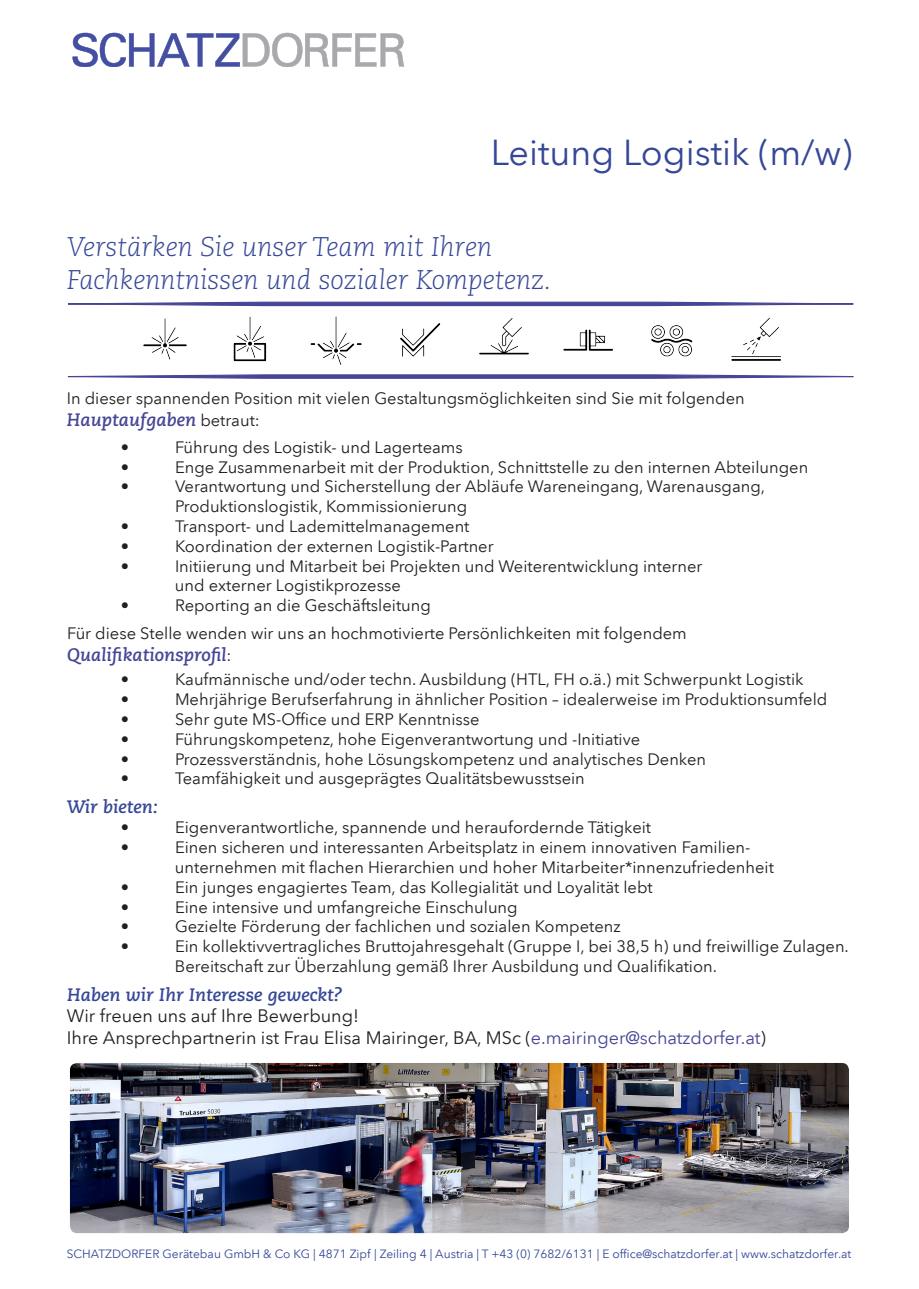
<style>
.page{position:relative;width:919px;height:1289px;background:#fff}
.page>*{position:absolute;margin:0;border:0;box-sizing:border-box;transform-origin:0 0}
.t1{font:36px "Avenir Next LT Pro";color:#354797}
.t2{font:italic 300 27px/32.4px "Caecilia LT Pro 46";color:#354797}
.t3{font:18px/21.6px "Avenir Next LT Pro";color:#231f20}
.t4{font:italic 700 18px "Caecilia LT Pro 76";color:#474596}
.t5{font:italic 700 18px "Caecilia LT Pro 76";color:#354797}
.t6{font:16.5px/19.8px "Avenir Next LT Pro";color:#231f20}
.t7{font:12px "Avenir Next LT Pro";color:#354797}
.s1{font-family:"Avenir Next LT Pro";font-weight:400;font-style:normal;font-size:16.5px;color:#231f20}
.s2{color:#474596}
</style>
<div class="page">
<svg style="left:72px;top:33px;width:332px;height:34px"></svg>
<svg style="left:67px;top:301px;width:787px;height:6px"></svg>
<img style="left:143px;top:318px;width:44px;height:42px">
<img style="left:233px;top:316px;width:34px;height:46px">
<img style="left:731px;top:318px;width:50px;height:43px">
<img style="left:651px;top:325px;width:42px;height:32px">
<img style="left:563px;top:329px;width:50px;height:22px">
<img style="left:310px;top:316px;width:51px;height:49px">
<img style="left:400px;top:323px;width:41px;height:34px">
<img style="left:479px;top:318px;width:50px;height:37px">
<svg style="left:67px;top:374px;width:787px;height:5px;background:#7674b0"></svg>
<img style="left:70px;top:1063px;width:778px;height:170px">
<p class="t1" style="left:491px;top:131px;width:363px">Leitung Logistik (m/w)</p>
<p class="t2" style="left:67px;top:230px;width:486px">Verstärken Sie unser Team mit Ihren<br>Fachkenntnissen und sozialer Kompetenz.</p>
<p class="t6" style="left:67px;top:389px;width:679px">In dieser spannenden Position mit vielen Gestaltungsmöglichkeiten sind Sie mit folgenden</p>
<p class="t4" style="left:67px;top:408px;width:194px">Hauptaufgaben <span class="s1">betraut:</span></p>
<p class="t6" style="left:121px;top:437px;width:10px">•</p>
<p class="t6" style="left:175px;top:437px;width:289px">Führung des Logistik- und Lagerteams</p>
<p class="t6" style="left:121px;top:457px;width:10px">•</p>
<p class="t6" style="left:175px;top:457px;width:634px">Enge Zusammenarbeit mit der Produktion, Schnittstelle zu den internen Abteilungen</p>
<p class="t6" style="left:121px;top:477px;width:10px">•</p>
<p class="t6" style="left:175px;top:477px;width:591px">Verantwortung und Sicherstellung der Abläufe Wareneingang, Warenausgang,<br>Produktionslogistik, Kommissionierung</p>
<p class="t6" style="left:121px;top:516px;width:10px">•</p>
<p class="t6" style="left:175px;top:516px;width:296px">Transport- und Lademittelmanagement</p>
<p class="t6" style="left:121px;top:536px;width:10px">•</p>
<p class="t6" style="left:175px;top:536px;width:320px">Koordination der externen Logistik-Partner</p>
<p class="t6" style="left:121px;top:556px;width:10px">•</p>
<p class="t6" style="left:175px;top:556px;width:529px">Initiierung und Mitarbeit bei Projekten und Weiterentwicklung interner und externer Logistikprozesse</p>
<p class="t6" style="left:121px;top:595px;width:10px">•</p>
<p class="t6" style="left:175px;top:595px;width:257px">Reporting an die Geschäftsleitung</p>
<p class="t6" style="left:67px;top:623px;width:621px">Für diese Stelle wenden wir uns an hochmotivierte Persönlichkeiten mit folgendem</p>
<p class="t4" style="left:67px;top:643px;width:166px">Qualifikationsprofil<span class="s1">:</span></p>
<p class="t6" style="left:121px;top:669px;width:10px">•</p>
<p class="t6" style="left:175px;top:669px;width:630px">Kaufmännische und/oder techn. Ausbildung (HTL, FH o.ä.) mit Schwerpunkt Logistik</p>
<p class="t6" style="left:121px;top:689px;width:10px">•</p>
<p class="t6" style="left:175px;top:689px;width:653px">Mehrjährige Berufserfahrung in ähnlicher Position – idealerweise im Produktionsumfeld</p>
<p class="t6" style="left:121px;top:709px;width:10px">•</p>
<p class="t6" style="left:175px;top:709px;width:306px">Sehr gute MS-Office und ERP Kenntnisse</p>
<p class="t6" style="left:121px;top:729px;width:10px">•</p>
<p class="t6" style="left:175px;top:729px;width:466px">Führungskompetenz, hohe Eigenverantwortung und -Initiative</p>
<p class="t6" style="left:121px;top:749px;width:10px">•</p>
<p class="t6" style="left:175px;top:749px;width:532px">Prozessverständnis, hohe Lösungskompetenz und analytisches Denken</p>
<p class="t6" style="left:121px;top:768px;width:10px">•</p>
<p class="t6" style="left:175px;top:768px;width:411px">Teamfähigkeit und ausgeprägtes Qualitätsbewusstsein</p>
<p class="t5" style="left:67px;top:794px;width:93px">Wir bieten:</p>
<p class="t6" style="left:121px;top:817px;width:10px">•</p>
<p class="t6" style="left:175px;top:817px;width:477px">Eigenverantwortliche, spannende und heraufordernde Tätigkeit</p>
<p class="t6" style="left:121px;top:837px;width:10px">•</p>
<p class="t6" style="left:175px;top:837px;width:600px">Einen sicheren und interessanten Arbeitsplatz in einem innovativen Familien&shy;unternehmen mit flachen Hierarchien und hoher Mitarbeiter*innenzufriedenheit</p>
<p class="t6" style="left:121px;top:877px;width:10px">•</p>
<p class="t6" style="left:175px;top:877px;width:479px">Ein junges engagiertes Team, das Kollegialität und Loyalität lebt</p>
<p class="t6" style="left:121px;top:896px;width:10px">•</p>
<p class="t6" style="left:175px;top:896px;width:344px">Eine intensive und umfangreiche Einschulung</p>
<p class="t6" style="left:121px;top:916px;width:10px">•</p>
<p class="t6" style="left:175px;top:916px;width:447px">Gezielte Förderung der fachlichen und sozialen Kompetenz</p>
<p class="t6" style="left:121px;top:936px;width:10px">•</p>
<p class="t6" style="left:175px;top:936px;width:675px">Ein kollektivvertragliches Bruttojahresgehalt (Gruppe I, bei 38,5 h) und freiwillige Zulagen.<br>Bereitschaft zur Überzahlung gemäß Ihrer Ausbildung und Qualifikation.</p>
<p class="t5" style="left:67px;top:982px;width:277px">Haben wir Ihr Interesse geweckt?</p>
<p class="t3" style="left:67px;top:1005px;width:700px">Wir freuen uns auf Ihre Bewerbung!<br>Ihre Ansprechpartnerin ist Frau Elisa Mairinger, BA, MSc (<span class="s2">e.mairinger@schatzdorfer.at</span>)</p>
<p class="t7" style="left:67px;top:1246px;width:785px">SCHATZDORFER Gerätebau GmbH &amp; Co KG | 4871 Zipf | Zeiling 4 | Austria | T +43 (0) 7682/6131 | E office@schatzdorfer.at | www.schatzdorfer.at</p>
</div>
